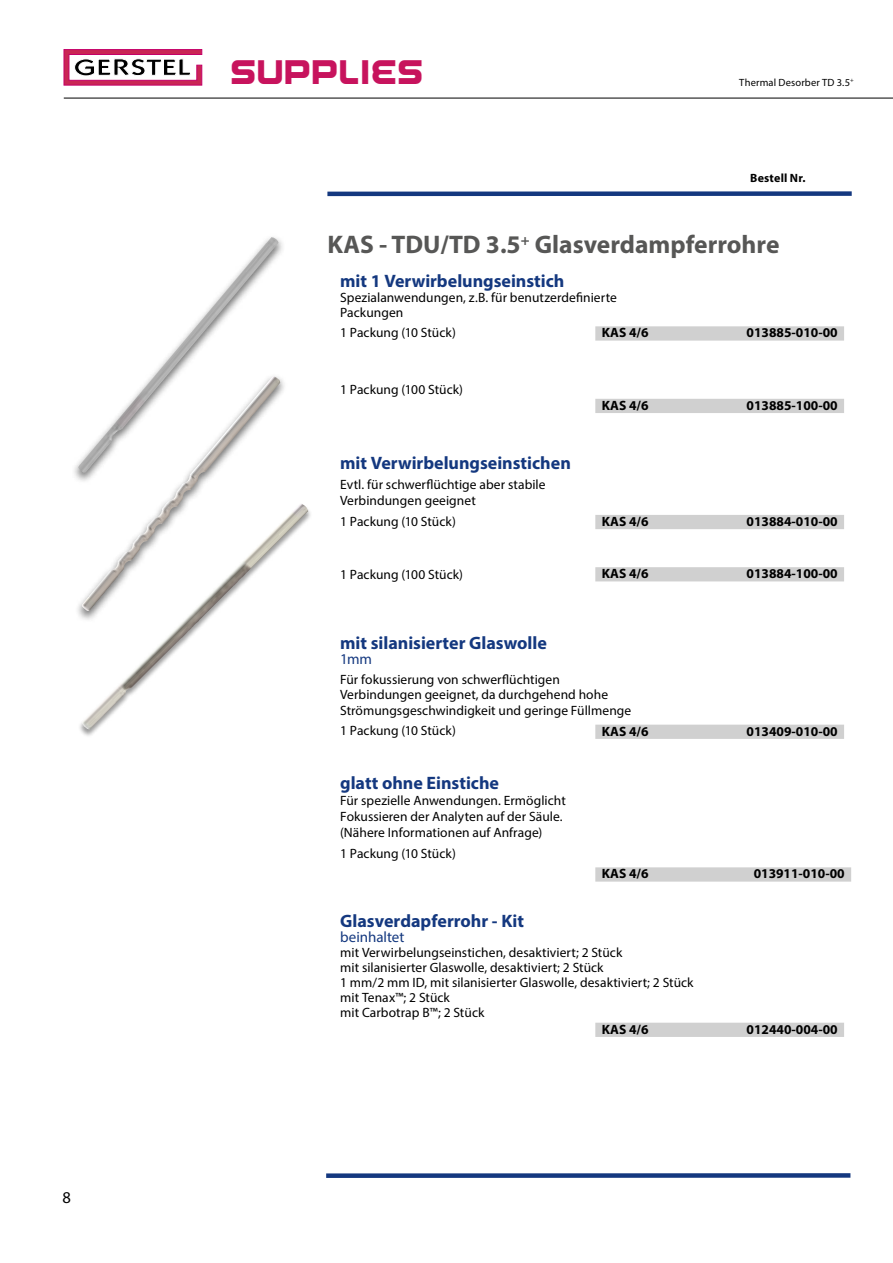
<style>
.page{position:relative;width:893px;height:1263px;background:#fff}
.page>*{position:absolute;margin:0;border:0;box-sizing:border-box;transform-origin:0 0}
.t1{font:36px "GERSTEL Logo";color:#c7135d}
.t2{font:700 25.5px "Myriad Pro";color:#575756}
.t3{font:700 18px "Myriad Pro";color:#14387f}
.t4{font:16.5px "Myriad Pro";color:#000}
.t5{font:15px "Myriad Pro";color:#14387f}
.t6{font:13.5px/15px "Myriad Pro";letter-spacing:.005em;color:#000}
.t7{font:700 13.5px "Myriad Pro";color:#000}
.t8{font:700 12px "Myriad Pro";letter-spacing:.015em;color:#000}
.t9{font:10.5px "Myriad Pro";letter-spacing:.015em;color:#000}
</style>
<div class="page">
<hr style="left:64px;top:98px;width:829px;height:1px;background:#000">
<svg style="left:64px;top:49px;width:138px;height:36px"></svg>
<div style="left:595px;top:1023px;width:249px;height:14px;background:#d0d0d0"></div>
<div style="left:327px;top:191px;width:525px;height:5px;background:#14387f"></div>
<div style="left:326px;top:1173px;width:524px;height:5px;background:#14387f"></div>
<div style="left:595px;top:326px;width:249px;height:15px;background:#d0d0d0"></div>
<div style="left:595px;top:515px;width:249px;height:14px;background:#d0d0d0"></div>
<div style="left:595px;top:867px;width:256px;height:15px;background:#d0d0d0"></div>
<div style="left:595px;top:399px;width:249px;height:14px;background:#d0d0d0"></div>
<div style="left:595px;top:567px;width:249px;height:14px;background:#d0d0d0"></div>
<img style="left:154px;top:237px;width:125px;height:136px">
<div style="left:74px;top:373px;width:214px;height:250px;background:#000;opacity:.6"></div>
<img style="left:82px;top:443px;width:134px;height:60px">
<div style="left:78px;top:503px;width:235px;height:235px;background:#fff"></div>
<img style="left:82px;top:503px;width:226px;height:227px">
<div style="left:595px;top:725px;width:249px;height:14px;background:#d0d0d0"></div>
<p class="t4" style="left:62px;top:1187px;width:10px">8</p>
<h1 class="t1" style="left:230px;top:60px;width:195px">sUPPLIES</h1>
<p class="t9" style="left:739px;top:76px;width:116px">Thermal Desorber TD 3.5<sup>+</sup></p>
<p class="t8" style="left:750px;top:170px;width:57px">Bestell Nr.</p>
<h2 class="t2" style="left:327px;top:228px;width:453px">KAS - TDU/TD 3.5<sup>+</sup> Glasverdampferrohre</h2>
<h3 class="t3" style="left:340px;top:269px;width:226px">mit 1 Verwirbelungseinstich</h3>
<p class="t6" style="left:340px;top:289px;width:278px">Spezialanwendungen, z.B. für benutzerdefinierte<br>Packungen</p>
<p class="t6" style="left:340px;top:325px;width:117px">1 Packung (10 Stück)</p>
<p class="t7" style="left:602px;top:324px;width:48px">KAS 4/6</p>
<p class="t7" style="left:747px;top:324px;width:93px">013885-010-00</p>
<p class="t6" style="left:340px;top:382px;width:124px">1 Packung (100 Stück)</p>
<h3 class="t3" style="left:340px;top:451px;width:232px">mit Verwirbelungseinstichen</h3>
<p class="t6" style="left:340px;top:476px;width:207px;line-height:16.2px">Evtl. für schwerflüchtige aber stabile<br>Verbindungen geeignet</p>
<p class="t6" style="left:340px;top:514px;width:117px">1 Packung (10 Stück)</p>
<p class="t6" style="left:340px;top:566px;width:124px">1 Packung (100 Stück)</p>
<p class="t7" style="left:602px;top:396px;width:48px">KAS 4/6</p>
<p class="t7" style="left:747px;top:396px;width:93px">013885-100-00</p>
<p class="t7" style="left:602px;top:513px;width:48px">KAS 4/6</p>
<p class="t7" style="left:747px;top:513px;width:93px">013884-010-00</p>
<p class="t7" style="left:602px;top:565px;width:48px">KAS 4/6</p>
<p class="t7" style="left:747px;top:565px;width:93px">013884-100-00</p>
<h3 class="t3" style="left:340px;top:631px;width:208px">mit silanisierter Glaswolle</h3>
<p class="t5" style="left:340px;top:650px;width:33px">1mm</p>
<p class="t6" style="left:340px;top:671px;width:293px;line-height:15.6px">Für fokussierung von schwerflüchtigen<br>Verbindungen geeignet, da durchgehend hohe<br>Strömungsgeschwindigkeit und geringe Füllmenge</p>
<p class="t6" style="left:340px;top:723px;width:117px">1 Packung (10 Stück)</p>
<p class="t7" style="left:602px;top:722px;width:48px">KAS 4/6</p>
<p class="t7" style="left:747px;top:722px;width:93px">013409-010-00</p>
<h3 class="t3" style="left:340px;top:771px;width:160px">glatt ohne Einstiche</h3>
<p class="t6" style="left:340px;top:792px;width:227px;line-height:16.2px">Für spezielle Anwendungen. Ermöglicht<br>Fokussieren der Analyten auf der Säule. (Nähere Informationen auf Anfrage)</p>
<p class="t6" style="left:340px;top:845px;width:117px">1 Packung (10 Stück)</p>
<p class="t7" style="left:602px;top:865px;width:48px">KAS 4/6</p>
<p class="t7" style="left:754px;top:865px;width:93px">013911-010-00</p>
<h3 class="t3" style="left:340px;top:909px;width:185px">Glasverdapferrohr - Kit</h3>
<p class="t5" style="left:340px;top:927px;width:66px">beinhaltet</p>
<p class="t6" style="left:340px;top:944px;width:355px">mit Verwirbelungseinstichen, desaktiviert; 2 Stück<br>mit silanisierter Glaswolle, desaktiviert; 2 Stück<br>1 mm/2 mm ID, mit silanisierter Glaswolle, desaktiviert; 2 Stück mit Tenax™; 2 Stück<br>mit Carbotrap B™; 2 Stück</p>
<p class="t7" style="left:602px;top:1020px;width:48px">KAS 4/6</p>
<p class="t7" style="left:747px;top:1020px;width:93px">012440-004-00</p>
</div>
